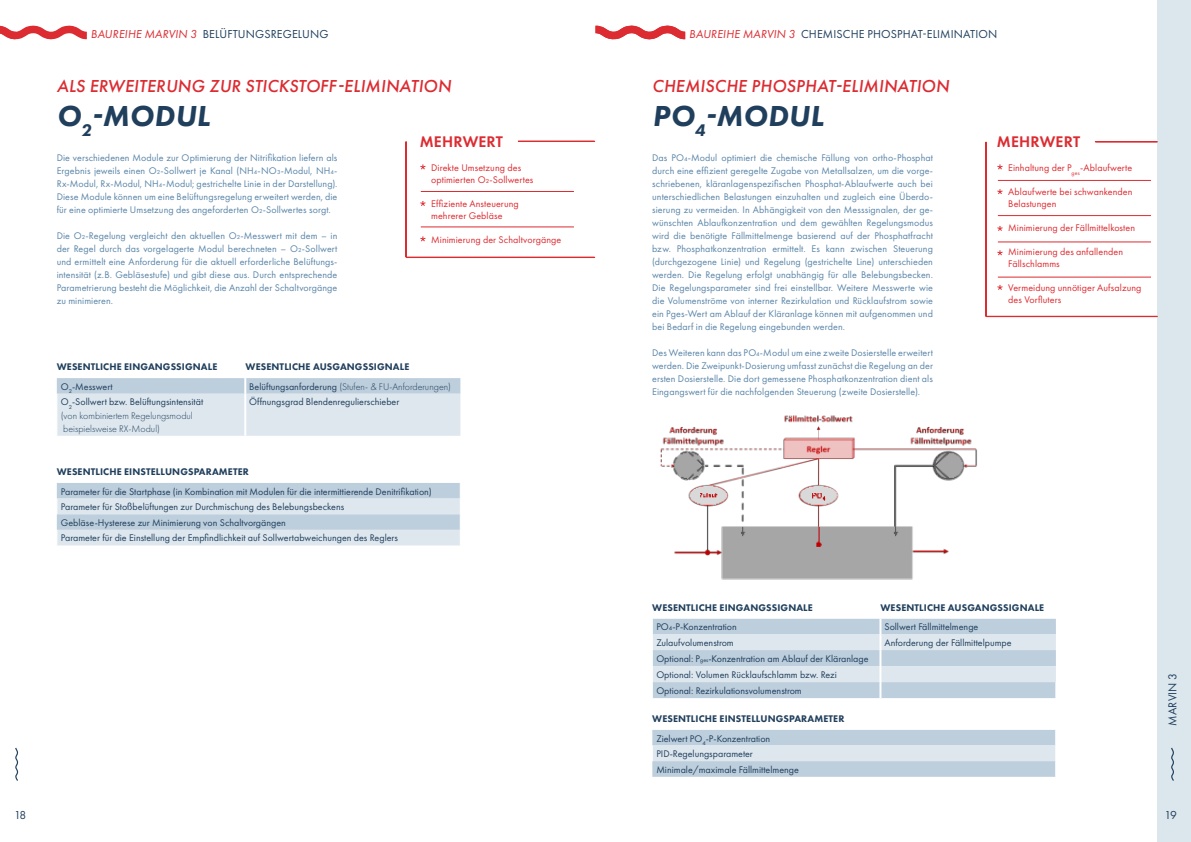
<style>
.page{position:relative;width:1191px;height:842px;background:#fff}
.page>*{position:absolute;margin:0;border:0;box-sizing:border-box;transform-origin:0 0}
.t1{font:italic 800 30px "Futura PT";letter-spacing:.01em;color:#203f5d}
.t2{font:italic 500 18px "Futura PT";letter-spacing:.01em;color:#dc2b31}
.t3{font:600 16px "Futura PT";letter-spacing:.01em;color:#dc2b31}
.t4{font:12px "Futura PT";letter-spacing:.01em;color:#203f5d}
.t5{font:10px/13px "Futura PT";letter-spacing:.01em;color:#5a85a8;text-align:justify}
.t6{font:10px/15.6px "Futura PT";color:#203f5d}
.t7{font:10px/12px "Futura PT";letter-spacing:.01em;color:#dc2b31}
.t8{font:800 10px "Futura PT";letter-spacing:.01em;color:#203f5d}
.t9{font:300 10px/13.2px "Futura PT";color:#203f5d}
.s1{font-style:italic;color:#dc2b31}
.s2{font-weight:400}
.s3{font-size:6px}
</style>
<div class="page">
<div style="left:1157px;top:0;width:34px;height:842px;background:#dce6ed"></div>
<svg style="left:1171px;top:747px;width:3px;height:34px"></svg>
<svg style="left:15px;top:747px;width:4px;height:34px"></svg>
<svg style="left:57px;top:378px;width:403px;height:58px"></svg>
<hr style="left:244px;top:394px;width:2px;height:42px;background:#fff">
<svg style="left:57px;top:483px;width:403px;height:62px"></svg>
<img style="left:660px;top:415px;width:317px;height:165px">
<svg style="left:653px;top:619px;width:403px;height:79px"></svg>
<svg style="left:652px;top:730px;width:404px;height:47px"></svg>
<svg style="left:405px;top:141px;width:190px;height:117px"></svg>
<svg style="left:595px;top:25px;width:90px;height:15px"></svg>
<svg style="left:985px;top:141px;width:172px;height:176px"></svg>
<svg style="left:0;top:25px;width:87px;height:15px"></svg>
<p class="t4" style="left:91px;top:27px;width:239px"><span class="s1">BAUREIHE MARVIN 3</span> BELÜFTUNGSREGELUNG</p>
<h2 class="t2" style="left:57px;top:75px;width:396px">ALS ERWEITERUNG ZUR STICKSTOFF-ELIMINATION</h2>
<h1 class="t1" style="left:57px;top:98px;width:155px">O<sub>2</sub>-MODUL</h1>
<p class="t5" style="left:57px;top:151px;width:282px">Die verschiedenen Module zur Optimierung der Nitrifikation liefern als Ergebnis jeweils einen O₂-Sollwert je Kanal (NH₄-NO₃-Modul, NH₄- Rx-Modul, Rx-Modul, NH₄-Modul; gestrichelte Linie in der Darstellung).<br>Diese Module können um eine Belüftungsregelung erweitert werden, die für eine optimierte Umsetzung des angeforderten O₂-Sollwertes sorgt.</p>
<p class="t5" style="left:57px;top:229px;width:282px">Die O₂-Regelung vergleicht den aktuellen O₂-Messwert mit dem – in der Regel durch das vorgelagerte Modul berechneten – O₂-Sollwert und ermittelt eine Anforderung für die aktuell erforderliche Belüftungs&shy;intensität (z.B. Gebläsestufe) und gibt diese aus. Durch entsprechende Parametrierung besteht die Möglichkeit, die Anzahl der Schaltvorgänge zu minimieren.</p>
<h3 class="t3" style="left:420px;top:132px;width:85px">MEHRWERT</h3>
<p class="t7" style="left:431px;top:162px;width:104px">Direkte Umsetzung des optimierten O₂-Sollwertes</p>
<p class="t7" style="left:431px;top:198px;width:89px">Effiziente Ansteuerung mehrerer Gebläse</p>
<p class="t7" style="left:431px;top:234px;width:132px">Minimierung der Schaltvorgänge</p>
<p class="t8" style="left:57px;top:361px;width:162px">WESENTLICHE EINGANGSSIGNALE</p>
<p class="t8" style="left:246px;top:361px;width:165px">WESENTLICHE AUSGANGSSIGNALE</p>
<p class="t6" style="left:61px;top:379px;width:53px">O<sub>2</sub>-Messwert</p>
<p class="t9" style="left:249px;top:381px;width:203px"><span class="s2">Belüftungsanforderung</span> (Stufen- &amp; FU-Anforderungen)</p>
<p class="t9" style="left:61px;top:396px;width:144px"><span class="s2">O</span><sub>2</sub><span class="s2">-Sollwert bzw. Belüftungsintensität </span>(von kombiniertem Regelungsmodul beispielsweise RX-Modul)</p>
<p class="t6" style="left:249px;top:395px;width:152px">Öffnungsgrad Blendenregulierschieber</p>
<p class="t8" style="left:57px;top:466px;width:194px">WESENTLICHE EINSTELLUNGSPARAMETER</p>
<p class="t6" style="left:61px;top:484px;width:372px">Parameter für die Startphase (in Kombination mit Modulen für die intermittierende Denitrifikation)<br>Parameter für Stoßbelüftungen zur Durchmischung des Belebungsbeckens<br>Gebläse-Hysterese zur Minimierung von Schaltvorgängen<br>Parameter für die Einstellung der Empfindlichkeit auf Sollwertabweichungen des Reglers</p>
<p class="t4" style="left:14px;top:809px;width:14px">18</p>
<p class="t4" style="left:689px;top:27px;width:309px"><span class="s1">BAUREIHE MARVIN 3</span> CHEMISCHE PHOSPHAT-ELIMINATION</p>
<h2 class="t2" style="left:652px;top:75px;width:298px">CHEMISCHE PHOSPHAT-ELIMINATION</h2>
<h1 class="t1" style="left:652px;top:98px;width:173px">PO<sub>4</sub>-MODUL</h1>
<p class="t5" style="left:652px;top:151px;width:282px">Das PO₄-Modul optimiert die chemische Fällung von ortho-Phosphat durch eine effizient geregelte Zugabe von Metallsalzen, um die vorge&shy;schriebenen, kläranlagenspezifischen Phosphat-Ablaufwerte auch bei unterschiedlichen Belastungen einzuhalten und zugleich eine Überdo&shy;sierung zu vermeiden. In Abhängigkeit von den Messsignalen, der ge&shy;wünschten Ablaufkonzentration und dem gewählten Regelungsmodus wird die benötigte Fällmittelmenge basierend auf der Phosphatfracht bzw. Phosphatkonzentration ermittelt. Es kann zwischen Steuerung (durchgezogene Linie) und Regelung (gestrichelte Line) unterschieden werden. Die Regelung erfolgt unabhängig für alle Belebungsbecken.<br>Die Regelungsparameter sind frei einstellbar. Weitere Messwerte wie die Volumenströme von interner Rezirkulation und Rücklaufstrom sowie ein Pges-Wert am Ablauf der Kläranlage können mit aufgenommen und bei Bedarf in die Regelung eingebunden werden.</p>
<p class="t5" style="left:652px;top:346px;width:282px">Des Weiteren kann das PO₄-Modul um eine zweite Dosierstelle erweitert werden. Die Zweipunkt-Dosierung umfasst zunächst die Regelung an der ersten Dosierstelle. Die dort gemessene Phosphatkonzentration dient als Eingangswert für die nachfolgenden Steuerung (zweite Dosierstelle).</p>
<h3 class="t3" style="left:997px;top:132px;width:85px">MEHRWERT</h3>
<p class="t7" style="left:1008px;top:162px;width:126px">Einhaltung der P<sub>ges</sub>-Ablaufwerte</p>
<p class="t7" style="left:1008px;top:186px;width:126px">Ablaufwerte bei schwankenden<br>Belastungen</p>
<p class="t7" style="left:1008px;top:222px;width:128px">Minimierung der Fällmittelkosten</p>
<p class="t7" style="left:1008px;top:246px;width:116px">Minimierung des anfallenden<br>Fällschlamms</p>
<p class="t7" style="left:1008px;top:282px;width:135px">Vermeidung unnötiger Aufsalzung des Vorfluters</p>
<p class="t8" style="left:652px;top:602px;width:162px">WESENTLICHE EINGANGSSIGNALE</p>
<p class="t8" style="left:880px;top:602px;width:165px">WESENTLICHE AUSGANGSSIGNALE</p>
<p class="t6" style="left:656px;top:620px;width:82px">PO₄-P-Konzentration</p>
<p class="t6" style="left:884px;top:620px;width:95px">Sollwert Fällmittelmenge</p>
<p class="t6" style="left:656px;top:635px;width:79px">Zulaufvolumenstrom</p>
<p class="t6" style="left:884px;top:635px;width:129px">Anforderung der Fällmittelpumpe</p>
<p class="t6" style="left:656px;top:651px;width:214px;line-height:16px">Optional: P<span class="s3">ges</span>-Konzentration am Ablauf der Kläranlage<br>Optional: Volumen Rücklaufschlamm bzw. Rezi<br>Optional: Rezirkulationsvolumenstrom</p>
<p class="t8" style="left:652px;top:713px;width:194px">WESENTLICHE EINSTELLUNGSPARAMETER</p>
<p class="t6" style="left:656px;top:731px;width:144px">Zielwert PO<sub>4</sub>-P-Konzentration<br>PID-Regelungsparameter<br>Minimale/maximale Fällmittelmenge</p>
<p class="t4" style="left:1166px;top:726px;width:54px;rotate:-90deg">MARVIN 3</p>
<p class="t4" style="left:1164px;top:809px;width:14px">19</p>
</div>
